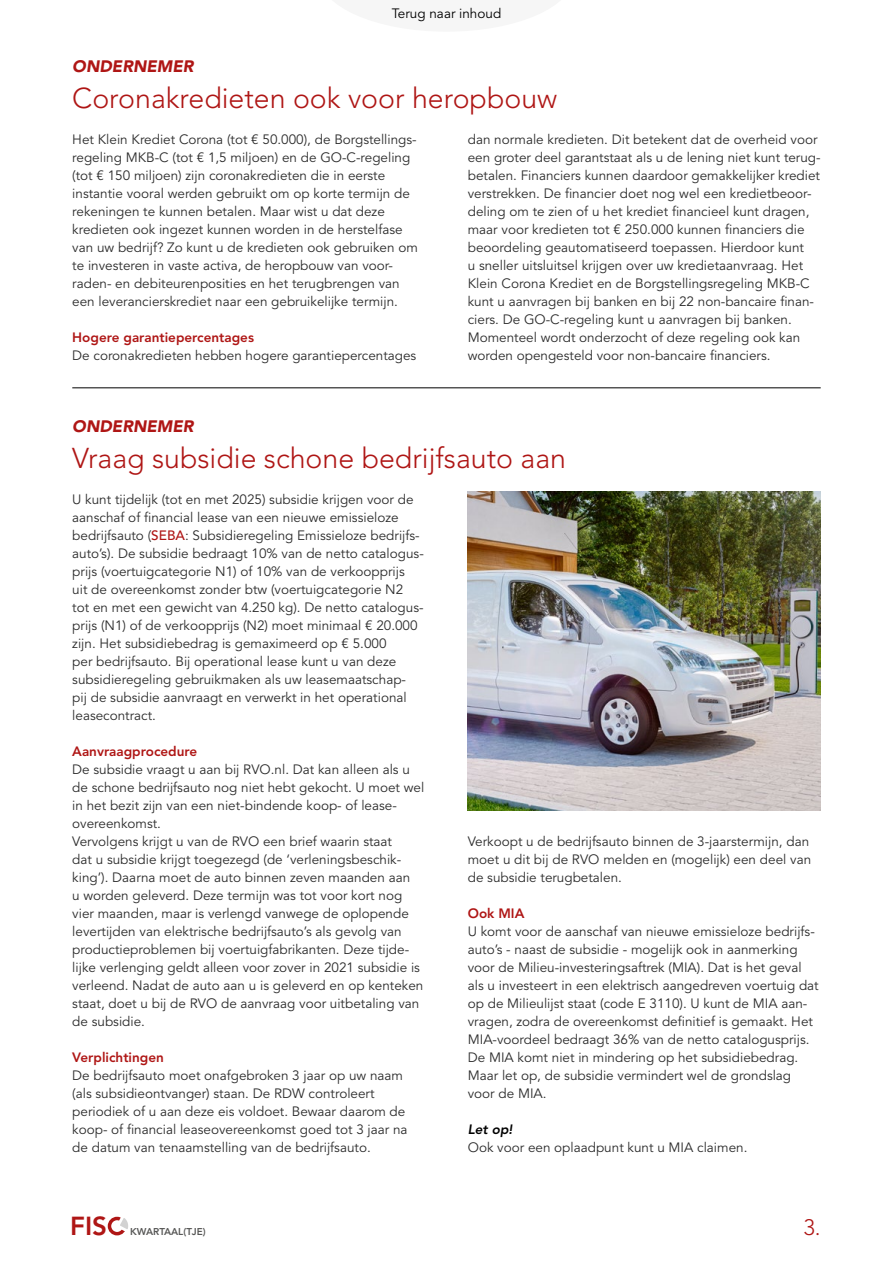
<style>
.page{position:relative;width:893px;height:1263px;background:#fff}
.page>*{position:absolute;margin:0;border:0;box-sizing:border-box;transform-origin:0 0}
.t1{font:300 28.5px "Avenir LT";color:#af1615}
.t2{font:800 25.95px "Avenir LT";color:#af1615}
.t3{font:300 22.2px "Avenir LT";color:#af1615}
.t4{font:italic 900 16.5px "Avenir LT";color:#af1615}
.t5{font:13.5px/18px "Avenir LT";color:#2c2c2c}
.t6{font:800 13.5px "Avenir LT";color:#af1615}
.t7{font:13.5px "Avenir LT";color:#000}
.t8{font:italic 800 13.5px "Avenir LT";color:#000}
.t9{font:800 9.9px "Avenir LT";color:#575756}
.s1{font-weight:500;color:#af1615}
</style>
<div class="page">
<div style="left:108px;top:1217px;width:18px;height:18px;border:3px solid #af1615;border-radius:50%"></div>
<svg style="left:114px;top:1216px;width:14px;height:19px"></svg>
<hr style="left:72px;top:388px;width:749px;height:1px;background:#000">
<img style="left:468px;top:492px;width:353px;height:318px">
<p class="t7" style="left:392px;top:5px;width:111px">Terug naar inhoud</p>
<p class="t4" style="left:72px;top:56px;width:123px">ONDERNEMER</p>
<h1 class="t1" style="left:72px;top:81px;width:486px">Coronakredieten ook voor heropbouw</h1>
<p class="t5" style="left:468px;top:131px;width:354px">dan normale kredieten. Dit betekent dat de overheid voor een groter deel garantstaat als u de lening niet kunt terug&shy;betalen. Financiers kunnen daardoor gemakkelijker krediet verstrekken. De financier doet nog wel een kredietbeoor&shy;deling om te zien of u het krediet financieel kunt dragen, maar voor kredieten tot € 250.000 kunnen financiers die beoordeling geautomatiseerd toepassen. Hierdoor kunt<br>u sneller uitsluitsel krijgen over uw kredietaanvraag. Het Klein Corona Krediet en de Borgstellingsregeling MKB-C kunt u aanvragen bij banken en bij 22 non-bancaire finan&shy;ciers. De GO-C-regeling kunt u aanvragen bij banken.<br>Momenteel wordt onderzocht of deze regeling ook kan worden opengesteld voor non-bancaire financiers.</p>
<p class="t5" style="left:72px;top:131px;width:347px">Het Klein Krediet Corona (tot € 50.000), de Borgstellings&shy;regeling MKB-C (tot € 1,5 miljoen) en de GO-C-regeling (tot € 150 miljoen) zijn coronakredieten die in eerste instantie vooral werden gebruikt om op korte termijn de rekeningen te kunnen betalen. Maar wist u dat deze kredieten ook ingezet kunnen worden in de herstelfase van uw bedrijf? Zo kunt u de kredieten ook gebruiken om te investeren in vaste activa, de heropbouw van voor&shy;raden- en debiteurenposities en het terugbrengen van een leverancierskrediet naar een gebruikelijke termijn.</p>
<p class="t6" style="left:72px;top:329px;width:183px">Hogere garantiepercentages</p>
<p class="t5" style="left:72px;top:347px;width:346px">De coronakredieten hebben hogere garantiepercentages</p>
<p class="t4" style="left:72px;top:416px;width:123px">ONDERNEMER</p>
<h1 class="t1" style="left:72px;top:441px;width:495px">Vraag subsidie schone bedrijfsauto aan</h1>
<p class="t5" style="left:72px;top:491px;width:353px">U kunt tijdelijk (tot en met 2025) subsidie krijgen voor de aanschaf of financial lease van een nieuwe emissieloze bedrijfsauto (<span class="s1">SEBA</span>: Subsidieregeling Emissieloze bedrijfs&shy;auto’s). De subsidie bedraagt 10% van de netto catalogus&shy;prijs (voertuigcategorie N1) of 10% van de verkoopprijs<br>uit de overeenkomst zonder btw (voertuigcategorie N2<br>tot en met een gewicht van 4.250 kg). De netto catalogus&shy;prijs (N1) of de verkoopprijs (N2) moet minimaal € 20.000 zijn. Het subsidiebedrag is gemaximeerd op € 5.000<br>per bedrijfsauto. Bij operational lease kunt u van deze subsidieregeling gebruikmaken als uw leasemaatschap&shy;pij de subsidie aanvraagt en verwerkt in het operational leasecontract.</p>
<p class="t6" style="left:72px;top:743px;width:127px">Aanvraagprocedure</p>
<p class="t5" style="left:72px;top:761px;width:354px">De subsidie vraagt u aan bij RVO.nl. Dat kan alleen als u de schone bedrijfsauto nog niet hebt gekocht. U moet wel in het bezit zijn van een niet-bindende koop- of lease&shy;overeenkomst.<br>Vervolgens krijgt u van de RVO een brief waarin staat<br>dat u subsidie krijgt toegezegd (de ‘verleningsbeschik&shy;king’). Daarna moet de auto binnen zeven maanden aan<br>u worden geleverd. Deze termijn was tot voor kort nog vier maanden, maar is verlengd vanwege de oplopende levertijden van elektrische bedrijfsauto’s als gevolg van productieproblemen bij voertuigfabrikanten. Deze tijde&shy;lijke verlenging geldt alleen voor zover in 2021 subsidie is verleend. Nadat de auto aan u is geleverd en op kenteken staat, doet u bij de RVO de aanvraag voor uitbetaling van de subsidie.</p>
<p class="t6" style="left:72px;top:1049px;width:93px">Verplichtingen</p>
<p class="t5" style="left:72px;top:1067px;width:337px">De bedrijfsauto moet onafgebroken 3 jaar op uw naam (als subsidieontvanger) staan. De RDW controleert periodiek of u aan deze eis voldoet. Bewaar daarom de koop- of financial leaseovereenkomst goed tot 3 jaar na de datum van tenaamstelling van de bedrijfsauto.</p>
<p class="t5" style="left:468px;top:833px;width:345px">Verkoopt u de bedrijfsauto binnen de 3-jaarstermijn, dan moet u dit bij de RVO melden en (mogelijk) een deel van de subsidie terugbetalen.</p>
<p class="t6" style="left:468px;top:905px;width:58px">Ook MIA</p>
<p class="t5" style="left:468px;top:923px;width:352px">U komt voor de aanschaf van nieuwe emissieloze bedrijfs&shy;auto’s - naast de subsidie - mogelijk ook in aanmerking voor de Milieu-investeringsaftrek (MIA). Dat is het geval als u investeert in een elektrisch aangedreven voertuig dat op de Milieulijst staat (code E 3110). U kunt de MIA aan&shy;vragen, zodra de overeenkomst definitief is gemaakt. Het MIA-voordeel bedraagt 36% van de netto catalogusprijs.<br>De MIA komt niet in mindering op het subsidiebedrag.<br>Maar let op, de subsidie vermindert wel de grondslag voor de MIA.</p>
<p class="t8" style="left:468px;top:1121px;width:46px">Let op!</p>
<p class="t5" style="left:468px;top:1139px;width:281px">Ook voor een oplaadpunt kunt u MIA claimen.</p>
<h2 class="t2" style="left:70px;top:1210px;width:38px">FIS</h2>
<p class="t9" style="left:130px;top:1226px;width:77px">KWARTAAL(TJE)</p>
<h3 class="t3" style="left:803px;top:1214px;width:19px">3.</h3>
</div>
